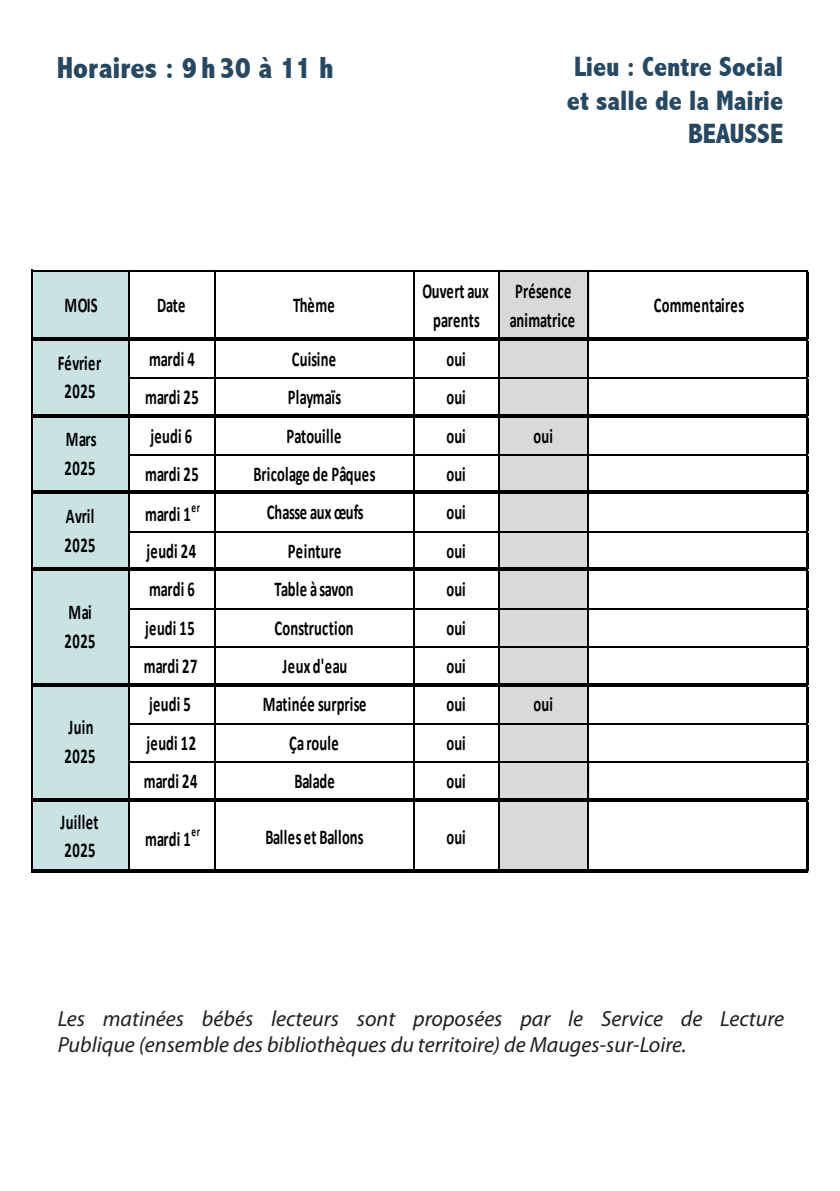
<style>
.page{position:relative;width:840px;height:1191px;background:#fff}
.page>*{position:absolute;margin:0;border:0;box-sizing:border-box;transform-origin:0 0}
.t1{font:800 condensed 30.6px "Abadi";color:#264862}
.t2{font:800 condensed 28px/33.6px "Abadi";color:#264862;text-align:right}
.t3{font:italic 22px/26.4px "Myriad Pro";color:#231f20}
.t4{font:700 21.2px/28.8px "Calibri";letter-spacing:.01em;color:#000;scale:.69 1}
.t5{font:700 21.2px/28.8px "Calibri";letter-spacing:.035em;color:#000;scale:.69 1}
.t6{font:700 21.2px "Calibri";letter-spacing:-.03em;color:#000;scale:.69 1}
.t7{font:700 21.2px "Calibri";letter-spacing:-.025em;color:#000;scale:.69 1}
.t8{font:700 21.2px/28.8px "Calibri";letter-spacing:.04em;color:#000;text-align:center;scale:.69 1}
.t9{font:700 21.2px/28.8px "Calibri";letter-spacing:.03em;color:#000;scale:.69 1}
.t10{font:700 13.4px "Calibri";color:#000;scale:.69 1}
</style>
<div class="page">
<div style="left:33px;top:271px;width:96px;height:70px;background:#c8e3e2"></div>
<div style="left:497px;top:271px;width:91px;height:70px;background:#d9d9d9"></div>
<div style="left:33px;top:339px;width:96px;height:78px;background:#c8e3e2"></div>
<div style="left:497px;top:339px;width:91px;height:78px;background:#d9d9d9"></div>
<div style="left:33px;top:415px;width:96px;height:79px;background:#c8e3e2"></div>
<div style="left:497px;top:415px;width:91px;height:79px;background:#d9d9d9"></div>
<div style="left:33px;top:492px;width:96px;height:271px;background:#c8e3e2"></div>
<div style="left:497px;top:492px;width:91px;height:271px;background:#d9d9d9"></div>
<div style="left:33px;top:761px;width:96px;height:40px;background:#c8e3e2"></div>
<div style="left:497px;top:761px;width:91px;height:40px;background:#d9d9d9"></div>
<div style="left:33px;top:799px;width:96px;height:73px;background:#c8e3e2"></div>
<div style="left:497px;top:799px;width:91px;height:73px;background:#d9d9d9"></div>
<hr style="left:33px;top:270px;width:775px;height:1px;background:#000">
<hr style="left:128px;top:271px;width:1px;height:66px;background:#000">
<hr style="left:214px;top:271px;width:1px;height:66px;background:#000">
<hr style="left:413px;top:271px;width:1px;height:66px;background:#000">
<hr style="left:497px;top:271px;width:2px;height:66px;background:#000">
<hr style="left:587px;top:271px;width:1px;height:66px;background:#000">
<hr style="left:33px;top:337px;width:775px;height:4px;background:#000">
<hr style="left:129px;top:377px;width:676px;height:2px;background:#000">
<hr style="left:128px;top:341px;width:1px;height:73px;background:#000">
<hr style="left:214px;top:341px;width:1px;height:73px;background:#000">
<hr style="left:413px;top:341px;width:1px;height:73px;background:#000">
<hr style="left:497px;top:341px;width:2px;height:73px;background:#000">
<hr style="left:587px;top:341px;width:1px;height:73px;background:#000">
<hr style="left:33px;top:414px;width:775px;height:3px;background:#000">
<hr style="left:129px;top:454px;width:676px;height:2px;background:#000">
<hr style="left:128px;top:417px;width:1px;height:73px;background:#000">
<hr style="left:214px;top:417px;width:1px;height:73px;background:#000">
<hr style="left:413px;top:417px;width:1px;height:73px;background:#000">
<hr style="left:497px;top:417px;width:2px;height:73px;background:#000">
<hr style="left:587px;top:417px;width:1px;height:73px;background:#000">
<hr style="left:33px;top:490px;width:775px;height:4px;background:#000">
<hr style="left:129px;top:531px;width:676px;height:2px;background:#000">
<hr style="left:128px;top:494px;width:1px;height:73px;background:#000">
<hr style="left:214px;top:494px;width:1px;height:73px;background:#000">
<hr style="left:413px;top:494px;width:1px;height:73px;background:#000">
<hr style="left:497px;top:494px;width:2px;height:73px;background:#000">
<hr style="left:587px;top:494px;width:1px;height:73px;background:#000">
<hr style="left:33px;top:567px;width:775px;height:4px;background:#000">
<hr style="left:129px;top:607px;width:676px;height:2px;background:#000">
<hr style="left:129px;top:646px;width:676px;height:2px;background:#000">
<hr style="left:128px;top:571px;width:1px;height:111px;background:#000">
<hr style="left:214px;top:571px;width:1px;height:111px;background:#000">
<hr style="left:413px;top:571px;width:1px;height:111px;background:#000">
<hr style="left:497px;top:571px;width:2px;height:111px;background:#000">
<hr style="left:587px;top:571px;width:1px;height:111px;background:#000">
<svg style="left:33px;top:682px;width:772px;height:4px;fill:#000"></svg>
<hr style="left:129px;top:723px;width:676px;height:2px;background:#000">
<hr style="left:129px;top:761px;width:676px;height:2px;background:#000">
<hr style="left:128px;top:686px;width:1px;height:112px;background:#000">
<hr style="left:214px;top:686px;width:1px;height:112px;background:#000">
<hr style="left:413px;top:686px;width:1px;height:112px;background:#000">
<hr style="left:497px;top:686px;width:2px;height:112px;background:#000">
<hr style="left:587px;top:686px;width:1px;height:112px;background:#000">
<hr style="left:33px;top:798px;width:775px;height:3px;background:#000">
<hr style="left:31px;top:270px;width:2px;height:602px;background:#000">
<hr style="left:497px;top:801px;width:2px;height:68px;background:#000">
<hr style="left:587px;top:801px;width:1px;height:68px;background:#000">
<hr style="left:33px;top:869px;width:775px;height:3px;background:#000">
<hr style="left:805px;top:271px;width:3px;height:601px;background:#000">
<hr style="left:128px;top:801px;width:1px;height:68px;background:#000">
<hr style="left:214px;top:801px;width:1px;height:68px;background:#000">
<hr style="left:413px;top:801px;width:1px;height:68px;background:#000">
<p class="t1" style="left:57px;top:50px;width:278px">Horaires : 9h30 à 11 h</p>
<p class="t2" style="left:566px;top:50px;width:218px">Lieu : Centre Social et salle de la Mairie<br>BEAUSSE</p>
<p class="t4" style="left:64px;top:290px;width:50px">MOIS</p>
<p class="t4" style="left:157px;top:290px;width:43px">Date</p>
<p class="t4" style="left:293px;top:290px;width:62px">Thème</p>
<p class="t4" style="left:422px;top:277px;width:97px;text-align:center">Ouvert aux parents</p>
<p class="t4" style="left:509px;top:277px;width:96px">Présence animatrice</p>
<p class="t8" style="left:58px;top:348px;width:64px">Février<br>2025</p>
<p class="t5" style="left:64px;top:424px;width:48px">Mars<br>2025</p>
<p class="t9" style="left:64px;top:501px;width:47px">Avril<br>2025</p>
<p class="t4" style="left:64px;top:597px;width:47px">Mai<br>2025</p>
<p class="t5" style="left:64px;top:712px;width:47px">Juin<br>2025</p>
<p class="t5" style="left:60px;top:807px;width:57px">Juillet<br>2025</p>
<p class="t4" style="left:149px;top:344px;width:68px">mardi 4</p>
<p class="t4" style="left:291px;top:344px;width:66px">Cuisine</p>
<p class="t4" style="left:446px;top:344px;width:30px">oui</p>
<p class="t4" style="left:145px;top:382px;width:79px">mardi 25</p>
<p class="t4" style="left:288px;top:382px;width:79px">Playmaïs</p>
<p class="t4" style="left:446px;top:382px;width:30px">oui</p>
<p class="t4" style="left:150px;top:421px;width:62px">jeudi 6</p>
<p class="t4" style="left:286px;top:421px;width:81px">Patouille</p>
<p class="t4" style="left:446px;top:421px;width:30px">oui</p>
<p class="t4" style="left:533px;top:421px;width:30px">oui</p>
<p class="t4" style="left:145px;top:459px;width:79px">mardi 25</p>
<p class="t4" style="left:253px;top:459px;width:178px">Bricolage de Pâques</p>
<p class="t4" style="left:446px;top:459px;width:30px">oui</p>
<p class="t4" style="left:145px;top:499px;width:68px">mardi 1</p>
<p class="t10" style="left:191px;top:498px;width:14px">er</p>
<p class="t6" style="left:266px;top:497px;width:142px">Chasse aux œufs</p>
<p class="t4" style="left:446px;top:497px;width:30px">oui</p>
<p class="t4" style="left:146px;top:536px;width:73px">jeudi 24</p>
<p class="t4" style="left:288px;top:536px;width:79px">Peinture</p>
<p class="t4" style="left:446px;top:536px;width:30px">oui</p>
<p class="t4" style="left:149px;top:574px;width:68px">mardi 6</p>
<p class="t7" style="left:274px;top:574px;width:116px">Table à savon</p>
<p class="t4" style="left:446px;top:574px;width:30px">oui</p>
<p class="t4" style="left:145px;top:613px;width:73px">jeudi 15</p>
<p class="t4" style="left:274px;top:613px;width:116px">Construction</p>
<p class="t4" style="left:446px;top:613px;width:30px">oui</p>
<p class="t4" style="left:144px;top:651px;width:79px">mardi 27</p>
<p class="t4" style="left:282px;top:651px;width:95px">Jeux d'eau</p>
<p class="t4" style="left:446px;top:651px;width:30px">oui</p>
<p class="t4" style="left:149px;top:689px;width:62px">jeudi 5</p>
<p class="t4" style="left:262px;top:689px;width:152px">Matinée surprise</p>
<p class="t4" style="left:446px;top:689px;width:30px">oui</p>
<p class="t4" style="left:533px;top:689px;width:30px">oui</p>
<p class="t4" style="left:146px;top:728px;width:73px">jeudi 12</p>
<p class="t4" style="left:289px;top:728px;width:73px">Ça roule</p>
<p class="t4" style="left:446px;top:728px;width:30px">oui</p>
<p class="t4" style="left:144px;top:766px;width:79px">mardi 24</p>
<p class="t4" style="left:294px;top:766px;width:60px">Balade</p>
<p class="t4" style="left:446px;top:766px;width:30px">oui</p>
<p class="t4" style="left:145px;top:824px;width:68px">mardi 1</p>
<p class="t10" style="left:191px;top:822px;width:14px">er</p>
<p class="t4" style="left:265px;top:822px;width:144px">Balles et Ballons</p>
<p class="t4" style="left:446px;top:822px;width:30px">oui</p>
<p class="t4" style="left:653px;top:290px;width:132px">Commentaires</p>
<p class="t3" style="left:58px;top:1005px;width:727px">Les matinées bébés lecteurs sont proposées par le Service de Lecture<br>Publique (ensemble des bibliothèques du territoire) de Mauges-sur-Loire.</p>
</div>
